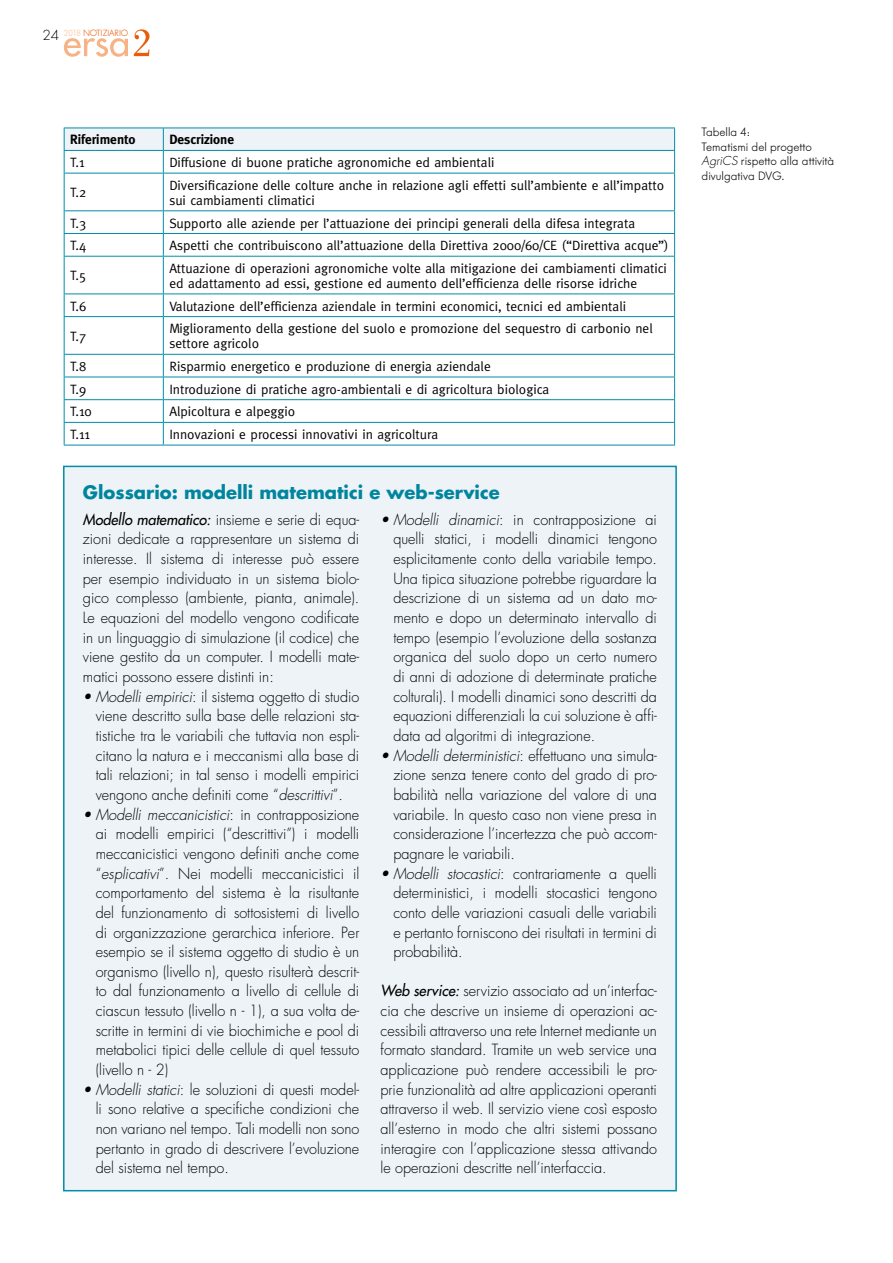
<style>
.page{position:relative;width:893px;height:1263px;background:#fff}
.page>*{position:absolute;margin:0;border:0;box-sizing:border-box;transform-origin:0 0}
.t1{font:700 18px "Futura Std";color:#00859e}
.t2{font:300 15px/19.6px "Futura Std";color:#000;text-align:justify;scale:.96 1}
.t3{font:13.5px/15px "Meta";color:#000}
.t4{font:700 13.5px "Meta";color:#000}
.t5{font:300 12px/14.4px "Futura BQ";color:#000}
.t6{font:300 9px "Futura BQ";letter-spacing:-.01em;color:#ea5b0b}
.s1{font-family:"Futura Std";font-size:13.5px;color:#000}
.s2{font-weight:400;color:#fbd3b6}
.s3{font-weight:500;font-style:italic}
.s4{font-style:italic}
.s5{font-family:"Futura Std";font-style:italic}
</style>
<div class="page">
<div style="left:63px;top:466px;width:614px;height:725px;background:#edf3f7;border:2px solid #008ea8"></div>
<svg style="left:64px;top:38px;width:64px;height:19px"></svg>
<svg style="left:134px;top:29px;width:16px;height:27px"></svg>
<svg style="left:64px;top:128px;width:611px;height:45px"></svg>
<hr style="left:64px;top:173px;width:99px;height:1px;background:#008ea8">
<hr style="left:64px;top:173px;width:1px;height:37px;background:#008ea8">
<hr style="left:163px;top:173px;width:512px;height:1px;background:#008ea8">
<hr style="left:163px;top:173px;width:1px;height:37px;background:#008ea8">
<hr style="left:674px;top:173px;width:1px;height:37px;background:#008ea8">
<hr style="left:64px;top:210px;width:99px;height:1px;background:#008ea8">
<hr style="left:163px;top:210px;width:512px;height:1px;background:#008ea8">
<hr style="left:64px;top:233px;width:99px;height:1px;background:#008ea8">
<svg style="left:64px;top:211px;width:1px;height:45px"></svg>
<hr style="left:163px;top:233px;width:512px;height:1px;background:#008ea8">
<svg style="left:163px;top:211px;width:1px;height:45px"></svg>
<svg style="left:674px;top:211px;width:1px;height:45px"></svg>
<hr style="left:64px;top:256px;width:99px;height:1px;background:#008ea8">
<hr style="left:64px;top:257px;width:1px;height:36px;background:#008ea8">
<hr style="left:163px;top:256px;width:512px;height:1px;background:#008ea8">
<hr style="left:163px;top:257px;width:1px;height:36px;background:#008ea8">
<hr style="left:674px;top:257px;width:1px;height:36px;background:#008ea8">
<hr style="left:64px;top:293px;width:99px;height:1px;background:#008ea8">
<svg style="left:64px;top:294px;width:1px;height:22px"></svg>
<hr style="left:163px;top:293px;width:512px;height:1px;background:#008ea8">
<svg style="left:163px;top:294px;width:1px;height:22px"></svg>
<svg style="left:674px;top:294px;width:1px;height:22px"></svg>
<hr style="left:64px;top:316px;width:99px;height:1px;background:#008ea8">
<hr style="left:64px;top:317px;width:1px;height:37px;background:#008ea8">
<hr style="left:163px;top:316px;width:512px;height:1px;background:#008ea8">
<hr style="left:163px;top:317px;width:1px;height:37px;background:#008ea8">
<hr style="left:674px;top:317px;width:1px;height:37px;background:#008ea8">
<hr style="left:64px;top:354px;width:99px;height:1px;background:#008ea8">
<hr style="left:163px;top:354px;width:512px;height:1px;background:#008ea8">
<hr style="left:64px;top:377px;width:99px;height:1px;background:#008ea8">
<hr style="left:163px;top:377px;width:512px;height:1px;background:#008ea8">
<hr style="left:64px;top:399px;width:99px;height:1px;background:#008ea8">
<hr style="left:163px;top:399px;width:512px;height:1px;background:#008ea8">
<hr style="left:64px;top:422px;width:99px;height:1px;background:#008ea8">
<svg style="left:64px;top:355px;width:1px;height:90px"></svg>
<hr style="left:163px;top:422px;width:512px;height:1px;background:#008ea8">
<svg style="left:163px;top:355px;width:1px;height:90px"></svg>
<svg style="left:674px;top:355px;width:1px;height:90px"></svg>
<hr style="left:64px;top:445px;width:99px;height:1px;background:#008ea8">
<hr style="left:163px;top:445px;width:512px;height:1px;background:#008ea8">
<p class="t6" style="left:43px;top:28px;width:87px"><span class="s1">24</span> <span class="s2">2018</span> NOTIZIARIO</p>
<p class="t4" style="left:70px;top:132px;width:67px">Riferimento</p>
<p class="t4" style="left:169px;top:132px;width:66px">Descrizione</p>
<p class="t3" style="left:70px;top:155px;width:16px">T.1</p>
<p class="t3" style="left:169px;top:155px;width:327px">Diffusione di buone pratiche agronomiche ed ambientali</p>
<p class="t3" style="left:70px;top:185px;width:18px">T.2</p>
<p class="t3" style="left:169px;top:177px;width:496px">Diversificazione delle colture anche in relazione agli effetti sull’ambiente e all’impatto sui cambiamenti climatici</p>
<p class="t3" style="left:70px;top:215px;width:18px">T.3</p>
<p class="t3" style="left:169px;top:215px;width:467px">Supporto alle aziende per l’attuazione dei principi generali della difesa integrata</p>
<p class="t3" style="left:70px;top:238px;width:18px">T.4</p>
<p class="t3" style="left:169px;top:238px;width:501px">Aspetti che contribuiscono all’attuazione della Direttiva 2000/60/CE (“Direttiva acque”)</p>
<p class="t3" style="left:70px;top:268px;width:18px">T.5</p>
<p class="t3" style="left:169px;top:261px;width:499px">Attuazione di operazioni agronomiche volte alla mitigazione dei cambiamenti climatici ed adattamento ad essi, gestione ed aumento dell’efficienza delle risorse idriche</p>
<p class="t3" style="left:70px;top:298px;width:18px">T.6</p>
<p class="t3" style="left:169px;top:298px;width:458px">Valutazione dell’efficienza aziendale in termini economici, tecnici ed ambientali</p>
<p class="t3" style="left:70px;top:328px;width:18px">T.7</p>
<p class="t3" style="left:169px;top:321px;width:485px">Miglioramento della gestione del suolo e promozione del sequestro di carbonio nel settore agricolo</p>
<p class="t3" style="left:70px;top:359px;width:18px">T.8</p>
<p class="t3" style="left:169px;top:359px;width:323px">Risparmio energetico e produzione di energia aziendale</p>
<p class="t3" style="left:70px;top:381px;width:18px">T.9</p>
<p class="t3" style="left:169px;top:381px;width:381px">Introduzione di pratiche agro-ambientali e di agricoltura biologica</p>
<p class="t3" style="left:70px;top:404px;width:23px">T.10</p>
<p class="t3" style="left:169px;top:404px;width:127px">Alpicoltura e alpeggio</p>
<p class="t3" style="left:70px;top:427px;width:21px">T.11</p>
<p class="t3" style="left:169px;top:427px;width:270px">Innovazioni e processi innovativi in agricoltura</p>
<p class="t1" style="left:83px;top:480px;width:418px">Glossario: modelli matematici e web-service</p>
<p class="t2" style="left:83px;top:510px;width:289px"><span class="s3">Modello matematico:</span> insieme e serie di equa&shy;zioni dedicate a rappresentare un sistema di interesse. Il sistema di interesse può essere per esempio individuato in un sistema biolo&shy;gico complesso (ambiente, pianta, animale).<br>Le equazioni del modello vengono codificate in un linguaggio di simulazione (il codice) che viene gestito da un computer. I modelli mate&shy;matici possono essere distinti in:</p>
<p class="t2" style="left:96px;top:687px;width:276px;text-indent:-13px"><span class="s4">• Modelli empirici</span>: il sistema oggetto di studio viene descritto sulla base delle relazioni sta&shy;tistiche tra le variabili che tuttavia non espli&shy;citano la natura e i meccanismi alla base di tali relazioni; in tal senso i modelli empirici vengono anche definiti come “<span class="s4">descrittivi</span>”.</p>
<p class="t2" style="left:96px;top:805px;width:276px;text-indent:-13px"><span class="s4">• Modelli meccanicistici</span>: in contrapposizione ai modelli empirici (“descrittivi”) i modelli meccanicistici vengono definiti anche come “<span class="s4">esplicativi</span>”. Nei modelli meccanicistici il comportamento del sistema è la risultante del funzionamento di sottosistemi di livello di organizzazione gerarchica inferiore. Per esempio se il sistema oggetto di studio è un organismo (livello n), questo risulterà descrit&shy;to dal funzionamento a livello di cellule di ciascun tessuto (livello n - 1), a sua volta de&shy;scritte in termini di vie biochimiche e pool di metabolici tipici delle cellule di quel tessuto (livello n - 2)</p>
<p class="t2" style="left:96px;top:1080px;width:276px;text-indent:-13px"><span class="s4">• Modelli statici</span>: le soluzioni di questi model&shy;li sono relative a specifiche condizioni che non variano nel tempo. Tali modelli non sono pertanto in grado di descrivere l’evoluzione del sistema nel tempo.</p>
<p class="t2" style="left:393px;top:510px;width:276px;text-indent:-13px"><span class="s4">• Modelli dinamici</span>: in contrapposizione ai quelli statici, i modelli dinamici tengono esplicitamente conto della variabile tempo.<br>Una tipica situazione potrebbe riguardare la descrizione di un sistema ad un dato mo&shy;mento e dopo un determinato intervallo di tempo (esempio l’evoluzione della sostanza organica del suolo dopo un certo numero di anni di adozione di determinate pratiche colturali). I modelli dinamici sono descritti da equazioni differenziali la cui soluzione è affi&shy;data ad algoritmi di integrazione.</p>
<p class="t2" style="left:393px;top:746px;width:276px;text-indent:-13px"><span class="s4">• Modelli deterministici</span>: effettuano una simula&shy;zione senza tenere conto del grado di pro&shy;babilità nella variazione del valore di una variabile. In questo caso non viene presa in considerazione l’incertezza che può accom&shy;pagnare le variabili.</p>
<p class="t2" style="left:393px;top:864px;width:276px;text-indent:-13px"><span class="s4">• Modelli stocastici</span>: contrariamente a quelli deterministici, i modelli stocastici tengono conto delle variazioni casuali delle variabili e pertanto forniscono dei risultati in termini di probabilità.</p>
<p class="t2" style="left:381px;top:981px;width:289px"><span class="s3">Web service:</span> servizio associato ad un’interfac&shy;cia che descrive un insieme di operazioni ac&shy;cessibili attraverso una rete Internet mediante un formato standard. Tramite un web service una applicazione può rendere accessibili le pro&shy;prie funzionalità ad altre applicazioni operanti attraverso il web. Il servizio viene così esposto all’esterno in modo che altri sistemi possano interagire con l’applicazione stessa attivando le operazioni descritte nell’interfaccia.</p>
<p class="t5" style="left:702px;top:125px;width:134px">Tabella 4:<br>Tematismi del progetto<br><span class="s5">AgriCS</span> rispetto alla attività divulgativa DVG.</p>
</div>
